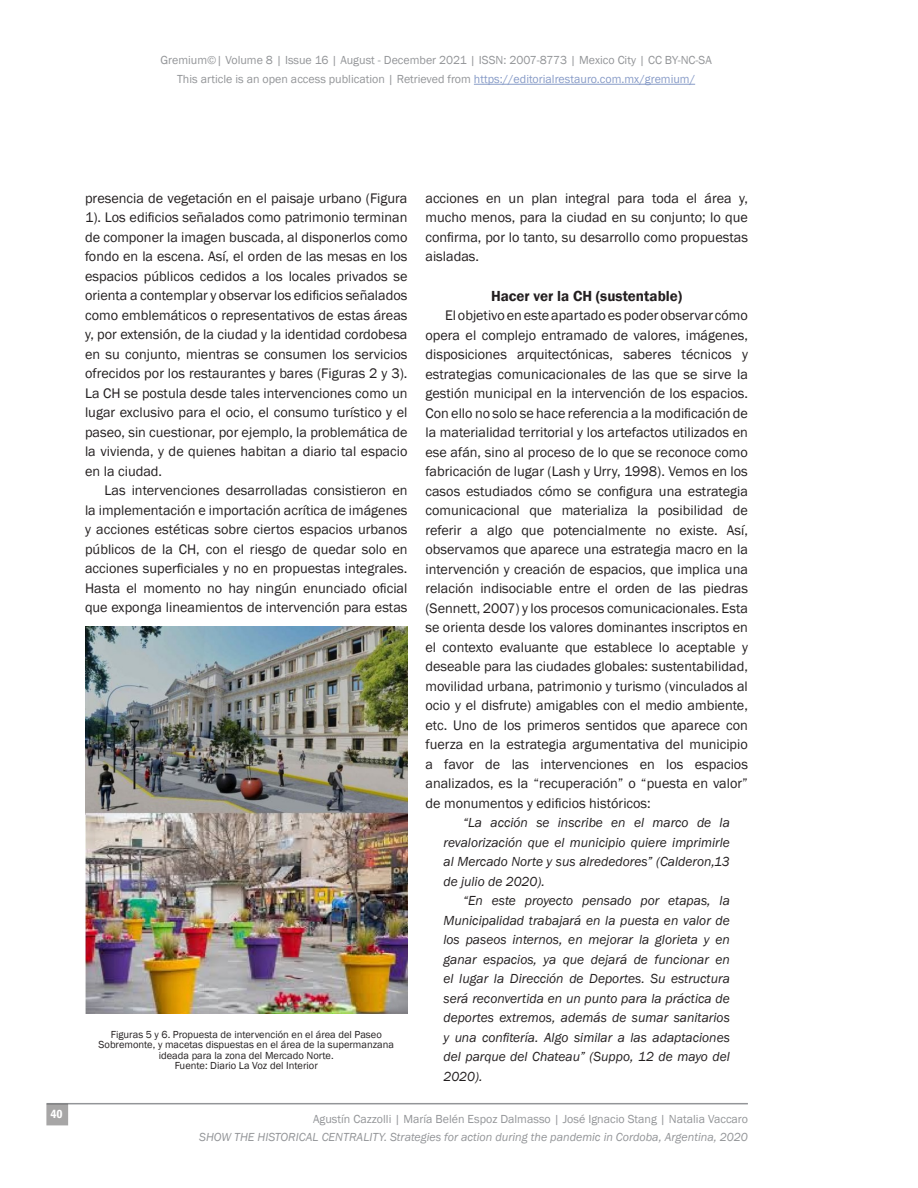
<style>
.page{position:relative;width:918px;height:1188px;background:#fff}
.page>*{position:absolute;margin:0;border:0;box-sizing:border-box;transform-origin:0 0}
.Sub-nosub{font:600 15px "Franklin Gothic";color:#231f20}
.Cuerpo_Gral{font:14.25px/19.5px "Franklin Gothic";color:#231f20;text-align:justify}
.Cuerpo_-_SangríaDobl{font:italic 13.5px/19.5px "Franklin Gothic";color:#231f20;text-align:justify}
.t1{font:12px/19.5px "Franklin Gothic";color:#939598;text-align:center}
.t2{font:italic 12px "Franklin Gothic";color:#939598}
.t3{font:600 condensed 12px "Franklin Gothic";color:#fff}
.Pie_ilustración{font:10.5px/10.5px "Franklin Gothic";color:#231f20;text-align:center}
.s1{color:#879bc7}
</style>
<div class="page">
<hr style="left:474px;top:84px;width:221px;height:1px;background:#879bc7">
<hr style="left:46px;top:1103px;width:702px;height:1px;background:#939598">
<div style="left:47px;top:1104px;width:20px;height:21px;background:#a7a6a6"></div>
<img style="left:85px;top:626px;width:323px;height:387px">
<p class="t1" style="left:160px;top:50px;width:553px">Gremium©| Volume 8 | Issue 16 | August - December 2021 | ISSN: 2007-8773 | Mexico City | CC BY-NC-SA<br>This article is an open access publication | Retrieved from <span class="s1">https://editorialrestauro.com.mx/gremium/</span></p>
<p class="t3" style="left:50px;top:1106px;width:14px">40</p>
<p class="Cuerpo_Gral" style="left:85px;top:189px;width:324px">presencia de vegetación en el paisaje urbano (Figura 1). Los edificios señalados como patrimonio terminan de componer la imagen buscada, al disponerlos como fondo en la escena. Así, el orden de las mesas en los espacios públicos cedidos a los locales privados se orienta a contemplar y observar los edificios señalados como emblemáticos o representativos de estas áreas y, por extensión, de la ciudad y la identidad cordobesa en su conjunto, mientras se consumen los servicios ofrecidos por los restaurantes y bares (Figuras 2 y 3).<br>La CH se postula desde tales intervenciones como un lugar exclusivo para el ocio, el consumo turístico y el paseo, sin cuestionar, por ejemplo, la problemática de la vivienda, y de quienes habitan a diario tal espacio en la ciudad.</p>
<p class="Cuerpo_Gral" style="left:85px;top:481px;width:324px;text-indent:20px">Las intervenciones desarrolladas consistieron en la implementación e importación acrítica de imágenes y acciones estéticas sobre ciertos espacios urbanos públicos de la CH, con el riesgo de quedar solo en acciones superficiales y no en propuestas integrales.<br>Hasta el momento no hay ningún enunciado oficial que exponga lineamientos de intervención para estas</p>
<p class="Pie_ilustración" style="left:99px;top:1029px;width:297px">Figuras 5 y 6. Propuesta de intervención en el área del Paseo<br>Sobremonte, y macetas dispuestas en el área de la supermanzana ideada para la zona del Mercado Norte.</p>
<p class="Pie_ilustración" style="left:175px;top:1061px;width:145px">Fuente: Diario La Voz del Interior</p>
<p class="Cuerpo_Gral" style="left:425px;top:189px;width:324px">acciones en un plan integral para toda el área y, mucho menos, para la ciudad en su conjunto; lo que confirma, por lo tanto, su desarrollo como propuestas aisladas.</p>
<p class="Sub-nosub" style="left:491px;top:286px;width:193px">Hacer ver la CH (sustentable)</p>
<p class="Cuerpo_Gral" style="left:425px;top:306px;width:324px;text-indent:20px">El objetivo en este apartado es poder observar cómo opera el complejo entramado de valores, imágenes, disposiciones arquitectónicas, saberes técnicos y estrategias comunicacionales de las que se sirve la gestión municipal en la intervención de los espacios.<br>Con ello no solo se hace referencia a la modificación de la materialidad territorial y los artefactos utilizados en ese afán, sino al proceso de lo que se reconoce como fabricación de lugar (Lash y Urry, 1998). Vemos en los casos estudiados cómo se configura una estrategia comunicacional que materializa la posibilidad de referir a algo que potencialmente no existe. Así, observamos que aparece una estrategia macro en la intervención y creación de espacios, que implica una relación indisociable entre el orden de las piedras (Sennett, 2007) y los procesos comunicacionales. Esta se orienta desde los valores dominantes inscriptos en el contexto evaluante que establece lo aceptable y deseable para las ciudades globales: sustentabilidad, movilidad urbana, patrimonio y turismo (vinculados al ocio y el disfrute) amigables con el medio ambiente, etc. Uno de los primeros sentidos que aparece con fuerza en la estrategia argumentativa del municipio a favor de las intervenciones en los espacios analizados, es la “recuperación” o “puesta en valor” de monumentos y edificios históricos:</p>
<p class="Cuerpo_-_SangríaDobl" style="left:443px;top:813px;width:288px;text-indent:20px">“La acción se inscribe en el marco de la revalorización que el municipio quiere imprimirle al Mercado Norte y sus alrededores” (Calderon,13 de julio de 2020).</p>
<p class="Cuerpo_-_SangríaDobl" style="left:443px;top:891px;width:288px;text-indent:20px">“En este proyecto pensado por etapas, la Municipalidad trabajará en la puesta en valor de los paseos internos, en mejorar la glorieta y en ganar espacios, ya que dejará de funcionar en el lugar la Dirección de Deportes. Su estructura será reconvertida en un punto para la práctica de deportes extremos, además de sumar sanitarios y una confitería. Algo similar a las adaptaciones del parque del Chateau” (Suppo, 12 de mayo del 2020).</p>
<p class="t1" style="left:313px;top:1110px;width:436px">Agustín Cazzolli | María Belén Espoz Dalmasso | José Ignacio Stang | Natalia Vaccaro</p>
<p class="t2" style="left:199px;top:1130px;width:550px">SHOW THE HISTORICAL CENTRALITY. Strategies for action during the pandemic in Cordoba, Argentina, 2020</p>
</div>
